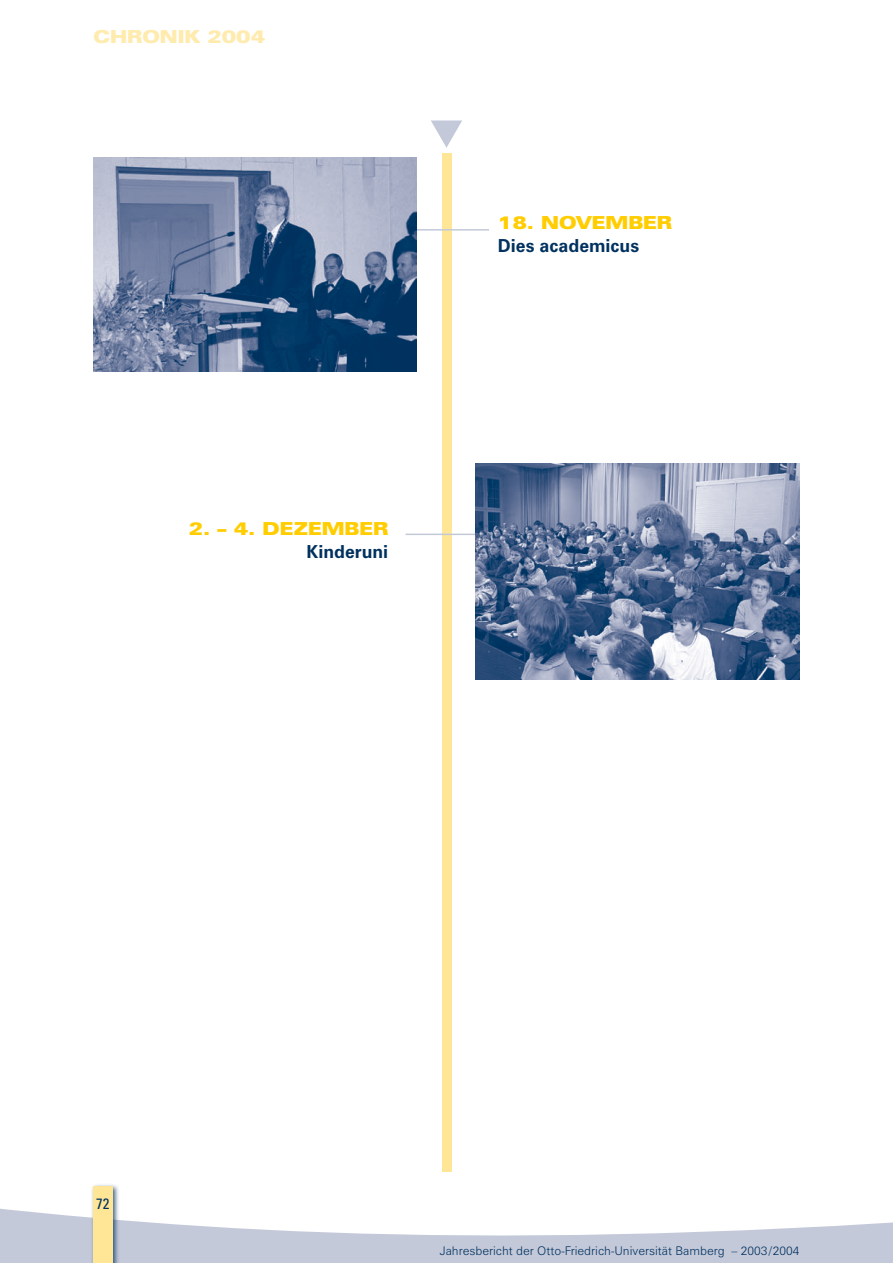
<style>
.page{position:relative;width:893px;height:1263px;background:#fff}
.page>*{position:absolute;margin:0;border:0;box-sizing:border-box;transform-origin:0 0}
.t1{font:900 expanded 18px "Zurich BT";color:#ffcd00}
.t2{font:700 18px "Zurich BT";color:#00315f}
.t3{font:900 expanded 18px "Zurich BT";color:#ffebad}
.t4{font:condensed 15px "Univers";color:#00315f}
.t5{font:300 12px "Zurich BT";color:#00315f}
</style>
<div class="page">
<svg style="left:0;top:1208px;width:893px;height:55px;fill:#c4c9d9"></svg>
<div style="left:90px;top:1183px;width:30px;height:80px;background:#00315f;opacity:.75"></div>
<div style="left:93px;top:1186px;width:20px;height:77px;background:#ffe596"></div>
<div style="left:442px;top:153px;width:9px;height:1019px;background:#ffe596"></div>
<hr style="left:405px;top:534px;width:97px;height:1px;background:#c4c9d9">
<svg style="left:431px;top:120px;width:31px;height:28px"></svg>
<hr style="left:392px;top:229px;width:97px;height:2px;background:#c4c9d9">
<img style="left:94px;top:157px;width:323px;height:215px">
<img style="left:476px;top:463px;width:323px;height:216px">
<h1 class="t3" style="left:94px;top:26px;width:34px">CHRON</h1>
<h1 class="t3" style="left:178px;top:26px;width:89px">IK 2004</h1>
<h1 class="t1" style="left:189px;top:518px;width:201px">2. – 4. DEZEMBER</h1>
<h1 class="t2" style="left:307px;top:540px;width:83px">Kinderuni</h1>
<h1 class="t1" style="left:498px;top:212px;width:176px">18. NOVEMBER</h1>
<h1 class="t2" style="left:498px;top:234px;width:143px">Dies academicus</h1>
<p class="t4" style="left:96px;top:1194px;width:15px">72</p>
<p class="t5" style="left:440px;top:1243px;width:361px">Jahresbericht der Otto-Friedrich-Universität Bamberg – 2003/2004</p>
</div>
